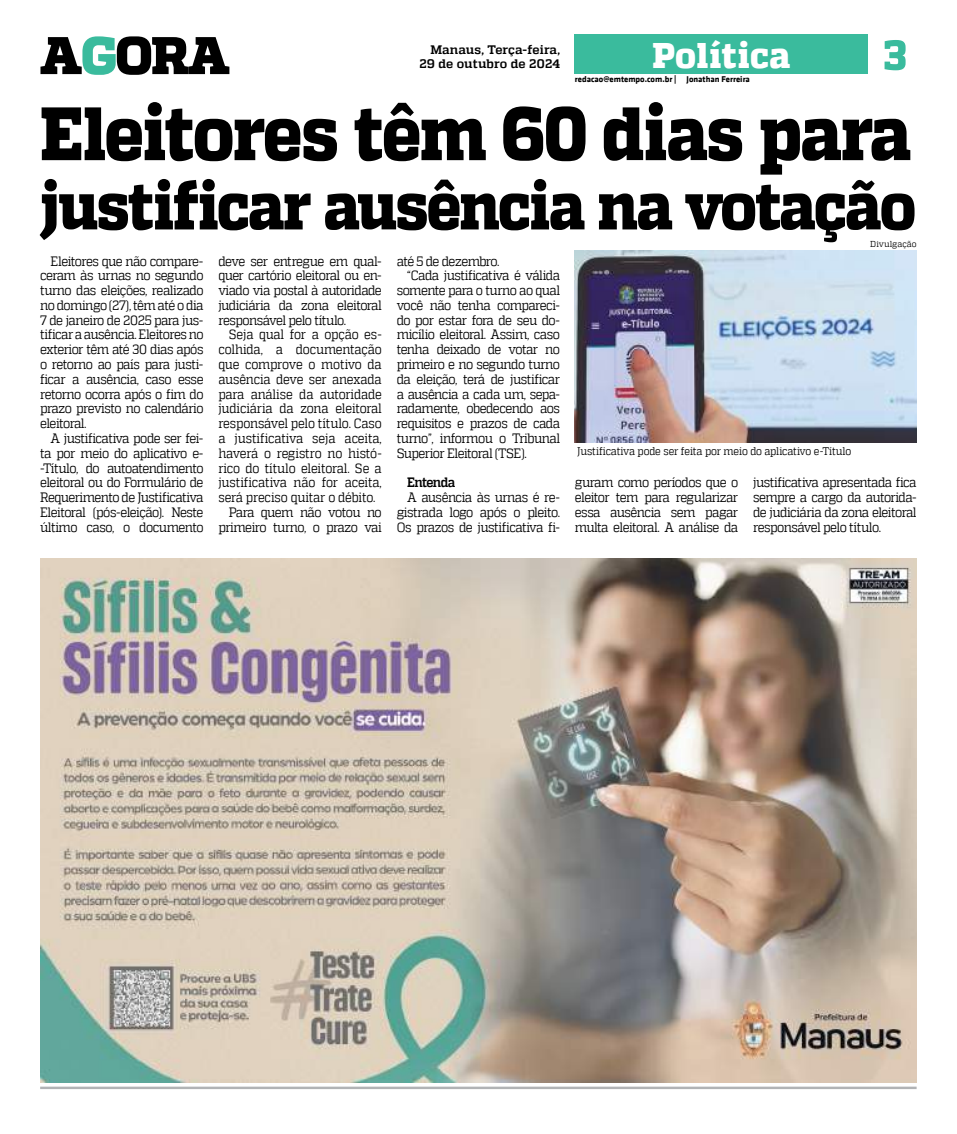
<style>
.page{position:relative;width:957px;height:1134px;background:#fff}
.page>*{position:absolute;margin:0;border:0;box-sizing:border-box;transform-origin:0 0}
.t1{font:800 75.38px "MW Quadon";letter-spacing:-.03em;color:#000;scale:.89 1}
.t2{font:800 65.5px "MW Quadon";letter-spacing:-.035em;color:#000;scale:.9 1}
.t3{font:800 35.62px "MW Quadon";letter-spacing:.01em;color:#fff;scale:.95 1}
.t4{font:13.5px/14.8px "MW Quadon";letter-spacing:-.04em;color:#000;text-align:justify;scale:.9 1}
.t5{font:13.5px "MW Quadon";letter-spacing:-.015em;color:#000;scale:.88 1}
.t6{font:13.5px "MW Quadon";letter-spacing:-.01em;color:#000;scale:.88 1}
.t7{font:700 13.5px "MW Quadon";letter-spacing:-.05em;color:#000;scale:.9 1}
.t8{font:700 12.38px/14.8px "MW Quadon";letter-spacing:.005em;color:#000;text-align:right}
.t9{font:11.12px "MW Quadon";letter-spacing:-.01em;color:#000;scale:.9 1}
.t10{font:700 8.62px "MW Klavika Bd";color:#000}
.t11{font:8.62px "MW Quadon";letter-spacing:.005em;color:#000;scale:.95 1}
</style>
<div class="page">
<hr style="left:40px;top:1087px;width:876px;height:2px;background:#b1b3b5">
<img style="left:575px;top:251px;width:341px;height:192px">
<svg style="left:40px;top:36px;width:189px;height:39px"></svg>
<div style="left:575px;top:34px;width:293px;height:40px;background:#3abb9d"></div>
<svg style="left:884px;top:40px;width:21px;height:30px"></svg>
<img style="left:40px;top:558px;width:876px;height:524px">
<p class="t8" style="left:419px;top:42px;width:142px">Manaus, Terça-feira,<br>29 de outubro de 2024</p>
<h3 class="t3" style="left:652px;top:35px;width:147px">Política</h3>
<p class="t10" style="left:575px;top:73px;width:177px">redacao@emtempo.com.br | Jonathan Ferreira</p>
<h1 class="t1" style="left:40px;top:89px;width:980px">Eleitores têm 60 dias para</h1>
<h2 class="t2" style="left:40px;top:168px;width:975px">justificar ausência na votação</h2>
<p class="t11" style="left:870px;top:239px;width:50px">Divulgação</p>
<p class="t4" style="left:40px;top:253px;width:183px;text-indent:11px">Eleitores que não compare&shy;ceram às urnas no segundo turno das eleições, realizado no domingo (27), têm até o dia 7 de janeiro de 2025 para jus&shy;tificar a ausência. Eleitores no exterior têm até 30 dias após o retorno ao país para justi&shy;ficar a ausência, caso esse retorno ocorra após o fim do prazo previsto no calendário eleitoral.</p>
<p class="t4" style="left:40px;top:431px;width:183px;text-indent:11px">A justificativa pode ser fei&shy;ta por meio do aplicativo e--Título, do autoatendimento eleitoral ou do Formulário de Requerimento de Justificativa Eleitoral (pós-eleição). Neste último caso, o documento</p>
<p class="t4" style="left:218px;top:253px;width:183px">deve ser entregue em qual&shy;quer cartório eleitoral ou en&shy;viado via postal à autoridade judiciária da zona eleitoral responsável pelo título.</p>
<p class="t5" style="left:229px;top:327px;width:175px">Seja qual for a opção es-</p>
<p class="t5" style="left:218px;top:342px;width:187px">colhida, a documentação</p>
<p class="t5" style="left:218px;top:357px;width:187px">que comprove o motivo da</p>
<p class="t5" style="left:218px;top:371px;width:187px">ausência deve ser anexada</p>
<p class="t5" style="left:218px;top:386px;width:187px">para análise da autoridade</p>
<p class="t6" style="left:218px;top:401px;width:187px">judiciária da zona eleitoral</p>
<p class="t6" style="left:218px;top:416px;width:187px">responsável pelo título. Caso</p>
<p class="t6" style="left:218px;top:430px;width:187px">a justificativa seja aceita,</p>
<p class="t5" style="left:218px;top:445px;width:187px">haverá o registro no histó-</p>
<p class="t6" style="left:218px;top:460px;width:187px">rico do título eleitoral. Se a</p>
<p class="t5" style="left:218px;top:475px;width:187px">justificativa não for aceita,</p>
<p class="t5" style="left:218px;top:490px;width:180px">será preciso quitar o débito.</p>
<p class="t4" style="left:229px;top:505px;width:171px">Para quem não votou no</p>
<p class="t4" style="left:218px;top:519px;width:183px">primeiro turno, o prazo vai</p>
<p class="t4" style="left:397px;top:253px;width:116px">até 5 de dezembro.</p>
<p class="t4" style="left:407px;top:268px;width:171px">“Cada justificativa é válida</p>
<p class="t4" style="left:397px;top:283px;width:183px">somente para o turno ao qual</p>
<p class="t4" style="left:397px;top:298px;width:183px">você não tenha compareci-</p>
<p class="t4" style="left:397px;top:312px;width:183px">do por estar fora de seu do-</p>
<p class="t4" style="left:397px;top:327px;width:183px">micílio eleitoral. Assim, caso</p>
<p class="t4" style="left:397px;top:342px;width:183px">tenha deixado de votar no</p>
<p class="t4" style="left:397px;top:357px;width:183px">primeiro e no segundo turno</p>
<p class="t4" style="left:397px;top:372px;width:183px">da eleição, terá de justificar</p>
<p class="t4" style="left:397px;top:386px;width:183px">a ausência a cada um, sepa-</p>
<p class="t4" style="left:397px;top:401px;width:183px">radamente, obedecendo aos</p>
<p class="t4" style="left:397px;top:416px;width:183px">requisitos e prazos de cada</p>
<p class="t4" style="left:397px;top:431px;width:183px">turno”, informou o Tribunal</p>
<p class="t4" style="left:397px;top:446px;width:146px">Superior Eleitoral (TSE).</p>
<p class="t7" style="left:407px;top:475px;width:55px">Entenda</p>
<p class="t4" style="left:397px;top:490px;width:183px;text-indent:11px">A ausência às urnas é re&shy;gistrada logo após o pleito.<br>Os prazos de justificativa fi-</p>
<p class="t9" style="left:577px;top:444px;width:306px">Justificativa pode ser feita por meio do aplicativo e-Título</p>
<p class="t4" style="left:575px;top:475px;width:183px">guram como períodos que o eleitor tem para regularizar essa ausência sem pagar multa eleitoral. A análise da</p>
<p class="t4" style="left:753px;top:475px;width:183px">justificativa apresentada fica sempre a cargo da autorida&shy;de judiciária da zona eleitoral responsável pelo título.</p>
</div>
